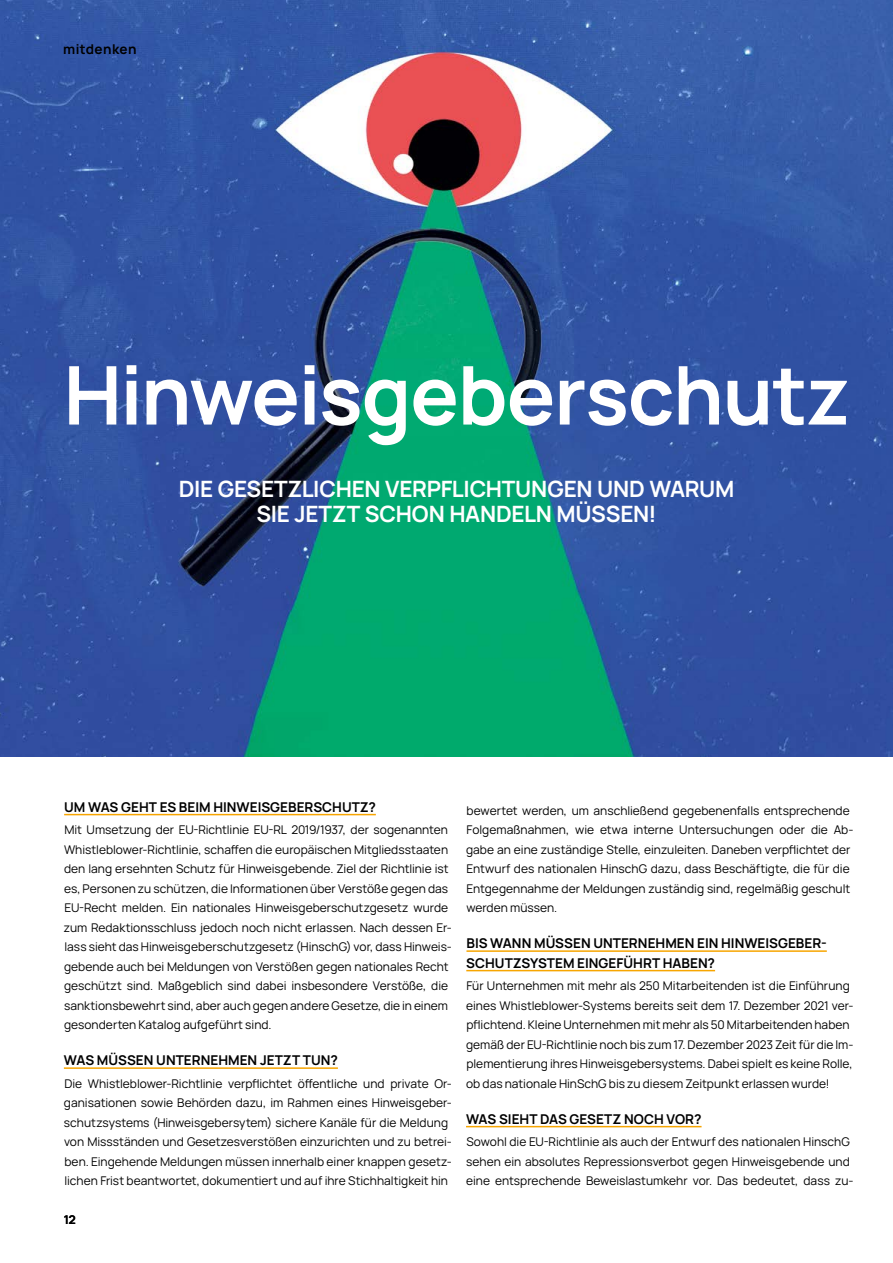
<style>
.page{position:relative;width:893px;height:1263px;background:#fff}
.page>*{position:absolute;margin:0;border:0;box-sizing:border-box;transform-origin:0 0}
.t1{font:700 81px "Manrope";letter-spacing:-.015em;color:#fff}
.t2{font:700 22.5px/25.5px "Manrope";letter-spacing:-.015em;color:#fff;text-align:center}
.t3{font:700 13.5px/19.5px "Manrope";color:#000}
.t4{font:700 13.5px "Manrope";letter-spacing:.03em;color:#000}
.t5{font:12px/19.5px "Manrope";color:#000}
.t6{font:700 12px "Manrope";color:#000}
</style>
<div class="page">
<img style="left:0;top:0;width:893px;height:756px">
<hr style="left:64px;top:814px;width:312px;height:1px;background:#f7a500">
<hr style="left:64px;top:1067px;width:274px;height:2px;background:#f7a500">
<hr style="left:466px;top:950px;width:361px;height:2px;background:#f7a500">
<hr style="left:466px;top:970px;width:249px;height:1px;background:#f7a500">
<hr style="left:466px;top:1126px;width:236px;height:1px;background:#f7a500">
<p class="t4" style="left:63px;top:38px;width:75px">mitdenken</p>
<h1 class="t1" style="left:64px;top:328px;width:788px">Hinweisgeberschutz</h1>
<h2 class="t2" style="left:179px;top:474px;width:557px">DIE GESETZLICHEN VERPFLICHTUNGEN UND WARUM<br>SIE JETZT SCHON HANDELN MÜSSEN!</h2>
<p class="t3" style="left:64px;top:796px;width:313px">UM WAS GEHT ES BEIM HINWEISGEBERSCHUTZ?</p>
<p class="t5" style="left:64px;top:819px;width:390px">Mit Umsetzung der EU-Richtlinie EU-RL 2019/1937, der sogenannten Whistleblower-Richtlinie, schaffen die europäischen Mitgliedsstaaten den lang ersehnten Schutz für Hinweisgebende. Ziel der Richtlinie ist es, Personen zu schützen, die Informationen über Verstöße gegen das EU-Recht melden. Ein nationales Hinweisgeberschutzgesetz wurde zum Redaktionsschluss jedoch noch nicht erlassen. Nach dessen Er&shy;lass sieht das Hinweisgeberschutzgesetz (HinschG) vor, dass Hinweis&shy;gebende auch bei Meldungen von Verstößen gegen nationales Recht geschützt sind. Maßgeblich sind dabei insbesondere Verstöße, die sanktionsbewehrt sind, aber auch gegen andere Gesetze, die in einem gesonderten Katalog aufgeführt sind.</p>
<p class="t3" style="left:64px;top:1049px;width:275px">WAS MÜSSEN UNTERNEHMEN JETZT TUN?</p>
<p class="t5" style="left:64px;top:1073px;width:389px">Die Whistleblower-Richtlinie verpflichtet öffentliche und private Or&shy;ganisationen sowie Behörden dazu, im Rahmen eines Hinweisgeber&shy;schutzsystems (Hinweisgebersytem) sichere Kanäle für die Meldung von Missständen und Gesetzesverstößen einzurichten und zu betrei&shy;ben. Eingehende Meldungen müssen innerhalb einer knappen gesetz&shy;lichen Frist beantwortet, dokumentiert und auf ihre Stichhaltigkeit hin</p>
<p class="t6" style="left:64px;top:1210px;width:14px">12</p>
<p class="t5" style="left:466px;top:800px;width:389px">bewertet werden, um anschließend gegebenenfalls entsprechende Folgemaßnahmen, wie etwa interne Untersuchungen oder die Ab&shy;gabe an eine zuständige Stelle, einzuleiten. Daneben verpflichtet der Entwurf des nationalen HinschG dazu, dass Beschäftigte, die für die Entgegennahme der Meldungen zuständig sind, regelmäßig geschult werden müssen.</p>
<p class="t3" style="left:466px;top:932px;width:362px">BIS WANN MÜSSEN UNTERNEHMEN EIN HINWEISGEBER-<br>SCHUTZSYSTEM EINGEFÜHRT HABEN?</p>
<p class="t5" style="left:466px;top:975px;width:389px">Für Unternehmen mit mehr als 250 Mitarbeitenden ist die Einführung eines Whistleblower-Systems bereits seit dem 17. Dezember 2021 ver&shy;pflichtend. Kleine Unternehmen mit mehr als 50 Mitarbeitenden haben gemäß der EU-Richtlinie noch bis zum 17. Dezember 2023 Zeit für die Im&shy;plementierung ihres Hinweisgebersystems. Dabei spielt es keine Rolle, ob das nationale HinSchG bis zu diesem Zeitpunkt erlassen wurde!</p>
<p class="t3" style="left:466px;top:1108px;width:237px">WAS SIEHT DAS GESETZ NOCH VOR?</p>
<p class="t5" style="left:466px;top:1131px;width:389px">Sowohl die EU-Richtlinie als auch der Entwurf des nationalen HinschG sehen ein absolutes Repressionsverbot gegen Hinweisgebende und eine entsprechende Beweislastumkehr vor. Das bedeutet, dass zu-</p>
</div>
